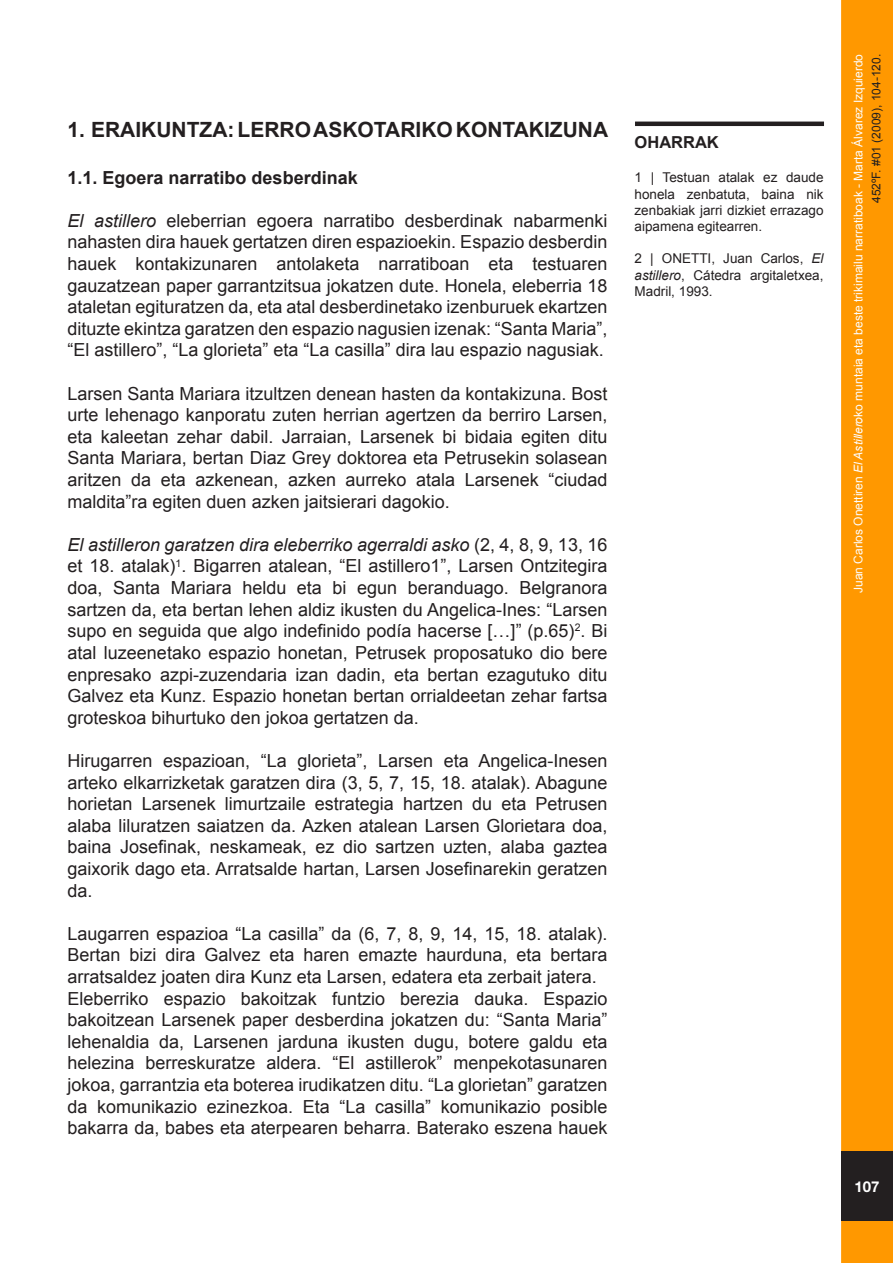
<style>
.page{position:relative;width:893px;height:1263px;background:#fff}
.page>*{position:absolute;margin:0;border:0;box-sizing:border-box;transform-origin:0 0}
.Estilo_de_párrafo_1{font:700 21px "Arial";color:#231f20}
.Estilo_de_párrafo_1-2{font:18px/21.6px "Arial";color:#231f20;text-align:justify}
.Estilo_de_párrafo_1-3{font:700 18px "Arial";color:#231f20}
.Estilo_de_párrafo_1-4{font:700 16.5px "Arial";color:#231f20}
.t1{font:700 15px "Helvetica Neue";color:#fff}
.Estilo_de_párrafo_1-5{font:13.5px/16.2px "Arial";color:#231f20;text-align:justify}
.t2{font:12px "Arial";color:#fdfdfd}
.t3{font:12px "Arial";color:#231f20}
.s1{font-style:italic}
</style>
<div class="page">
<hr style="left:0;top:1151px;width:1px;height:70px;background:#231f20">
<div style="left:841px;top:0;width:52px;height:1263px;background:#ff9800;border:3px solid #ff9800"></div>
<div style="left:841px;top:1151px;width:52px;height:70px;background:#231f20"></div>
<hr style="left:635px;top:122px;width:189px;height:4px;background:#231f20">
<p class="Estilo_de_párrafo_1" style="left:68px;top:116px;width:542px">1. ERAIKUNTZA: LERRO ASKOTARIKO KONTAKIZUNA</p>
<p class="Estilo_de_párrafo_1-3" style="left:68px;top:165px;width:292px">1.1. Egoera narratibo desberdinak</p>
<p class="Estilo_de_párrafo_1-2" style="left:68px;top:210px;width:541px"><span class="s1">El astillero</span> eleberrian egoera narratibo desberdinak nabarmenki nahasten dira hauek gertatzen diren espazioekin. Espazio desberdin hauek kontakizunaren antolaketa narratiboan eta testuaren gauzatzean paper garrantzitsua jokatzen dute. Honela, eleberria 18 ataletan egituratzen da, eta atal desberdinetako izenburuek ekartzen dituzte ekintza garatzen den espazio nagusien izenak: “Santa Maria”, “El astillero”, “La glorieta” eta “La casilla” dira lau espazio nagusiak.</p>
<p class="Estilo_de_párrafo_1-2" style="left:68px;top:383px;width:541px">Larsen Santa Mariara itzultzen denean hasten da kontakizuna. Bost urte lehenago kanporatu zuten herrian agertzen da berriro Larsen, eta kaleetan zehar dabil. Jarraian, Larsenek bi bidaia egiten ditu Santa Mariara, bertan Diaz Grey doktorea eta Petrusekin solasean aritzen da eta azkenean, azken aurreko atala Larsenek “ciudad maldita”ra egiten duen azken jaitsierari dagokio.</p>
<p class="Estilo_de_párrafo_1-2" style="left:68px;top:534px;width:541px"><span class="s1">El astilleron garatzen dira eleberriko agerraldi asko</span> (2, 4, 8, 9, 13, 16 et 18. atalak)<sup>1</sup>. Bigarren atalean, “El astillero1”, Larsen Ontzitegira doa, Santa Mariara heldu eta bi egun beranduago. Belgranora sartzen da, eta bertan lehen aldiz ikusten du Angelica-Ines: “Larsen supo en seguida que algo indefinido podía hacerse […]” (p.65)<sup>2</sup>. Bi atal luzeenetako espazio honetan, Petrusek proposatuko dio bere enpresako azpi-zuzendaria izan dadin, eta bertan ezagutuko ditu Galvez eta Kunz. Espazio honetan bertan orrialdeetan zehar fartsa groteskoa bihurtuko den jokoa gertatzen da.</p>
<p class="Estilo_de_párrafo_1-2" style="left:68px;top:750px;width:541px">Hirugarren espazioan, “La glorieta”, Larsen eta Angelica-Inesen arteko elkarrizketak garatzen dira (3, 5, 7, 15, 18. atalak). Abagune horietan Larsenek limurtzaile estrategia hartzen du eta Petrusen alaba liluratzen saiatzen da. Azken atalean Larsen Glorietara doa, baina Josefinak, neskameak, ez dio sartzen uzten, alaba gaztea gaixorik dago eta. Arratsalde hartan, Larsen Josefinarekin geratzen da.</p>
<p class="Estilo_de_párrafo_1-2" style="left:68px;top:923px;width:541px">Laugarren espazioa “La casilla” da (6, 7, 8, 9, 14, 15, 18. atalak).<br>Bertan bizi dira Galvez eta haren emazte haurduna, eta bertara arratsaldez joaten dira Kunz eta Larsen, edatera eta zerbait jatera.</p>
<p class="Estilo_de_párrafo_1-2" style="left:68px;top:987px;width:541px">Eleberriko espazio bakoitzak funtzio berezia dauka. Espazio bakoitzean Larsenek paper desberdina jokatzen du: “Santa Maria” lehenaldia da, Larsenen jarduna ikusten dugu, botere galdu eta helezina berreskuratze aldera. “El astillerok” menpekotasunaren jokoa, garrantzia eta boterea irudikatzen ditu. “La glorietan” garatzen da komunikazio ezinezkoa. Eta “La casilla” komunikazio posible bakarra da, babes eta aterpearen beharra. Baterako eszena hauek</p>
<p class="Estilo_de_párrafo_1-4" style="left:635px;top:131px;width:86px">OHARRAK</p>
<p class="Estilo_de_párrafo_1-5" style="left:635px;top:170px;width:190px">1 | Testuan atalak ez daude honela zenbatuta, baina nik zenbakiak jarri dizkiet errazago aipamena egitearren.</p>
<p class="Estilo_de_párrafo_1-5" style="left:635px;top:251px;width:190px">2 | ONETTI, Juan Carlos, <span class="s1">El astillero</span>, Cátedra argitaletxea, Madril, 1993.</p>
<p class="t2" style="left:850px;top:593px;width:541px;rotate:-90deg">Juan Carlos Onettiren <span class="s1">El Astillero</span>ko muntaia eta beste trikimailu narratiboak - Marta Álvarez Izquierdo</p>
<p class="t3" style="left:868px;top:203px;width:151px;rotate:-90deg">452ºF. #01 (2009), 104-120.</p>
<p class="t1" style="left:854px;top:1177px;width:27px">107</p>
</div>
